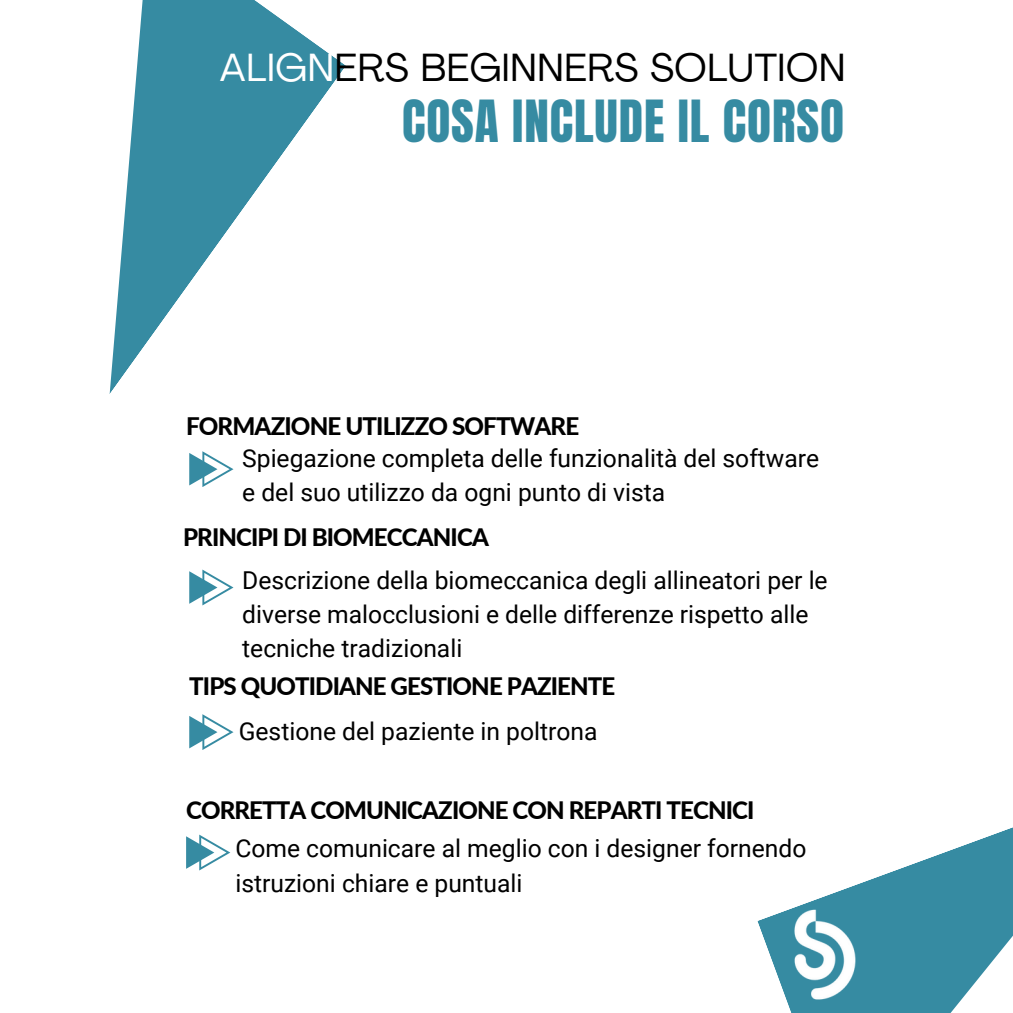
<style>
.page{position:relative;width:1013px;height:1013px;background:#fff}
.page>*{position:absolute;margin:0;border:0;box-sizing:border-box;transform-origin:0 0}
.t1{font:49.38px "Anton";letter-spacing:.02em;color:#368ba2}
.t2{font:38.75px "Agrandir";letter-spacing:.02em;color:#000}
.t3{font:24.62px/34.2px "Roboto";color:#000}
.t4{font:800 24.12px "Lato";letter-spacing:-.035em;color:#000}
.t5{font:800 24px "Lato";letter-spacing:-.035em;color:#000}
.s1{color:#fff}
</style>
<div class="page">
<svg style="left:109px;top:0;width:237px;height:394px"></svg>
<svg style="left:189px;top:451px;width:44px;height:36px"></svg>
<svg style="left:189px;top:569px;width:44px;height:36px"></svg>
<svg style="left:189px;top:714px;width:44px;height:35px"></svg>
<svg style="left:186px;top:834px;width:44px;height:36px"></svg>
<svg style="left:757px;top:828px;width:255px;height:184px;fill:#368ba2"></svg>
<img style="left:793px;top:908px;width:73px;height:92px">
<h2 class="t2" style="left:220px;top:51px;width:626px"><span class="s1">ALIGN</span>ERS BEGINNERS SOLUTION</h2>
<h1 class="t1" style="left:402px;top:86px;width:443px">COSA INCLUDE IL CORSO</h1>
<p class="t4" style="left:186px;top:411px;width:394px">FORMAZIONE UTILIZZO SOFTWARE</p>
<p class="t3" style="left:242px;top:441px;width:578px">Spiegazione completa delle funzionalità del software e del suo utilizzo da ogni punto di vista</p>
<p class="t5" style="left:183px;top:522px;width:307px">PRINCIPI DI BIOMECCANICA</p>
<h3 class="t3" style="left:242px;top:563px;width:587px">Descrizione della biomeccanica degli allineatori per le diverse malocclusioni e delle differenze rispetto alle tecniche tradizionali</h3>
<h3 class="t5" style="left:189px;top:671px;width:427px">TIPS QUOTIDIANE GESTIONE PAZIENTE</h3>
<p class="t3" style="left:239px;top:714px;width:360px">Gestione del paziente in poltrona</p>
<p class="t5" style="left:186px;top:795px;width:570px">CORRETTA COMUNICAZIONE CON REPARTI TECNICI</p>
<h3 class="t3" style="left:235px;top:831px;width:572px">Come comunicare al meglio con i designer fornendo istruzioni chiare e puntuali</h3>
</div>
